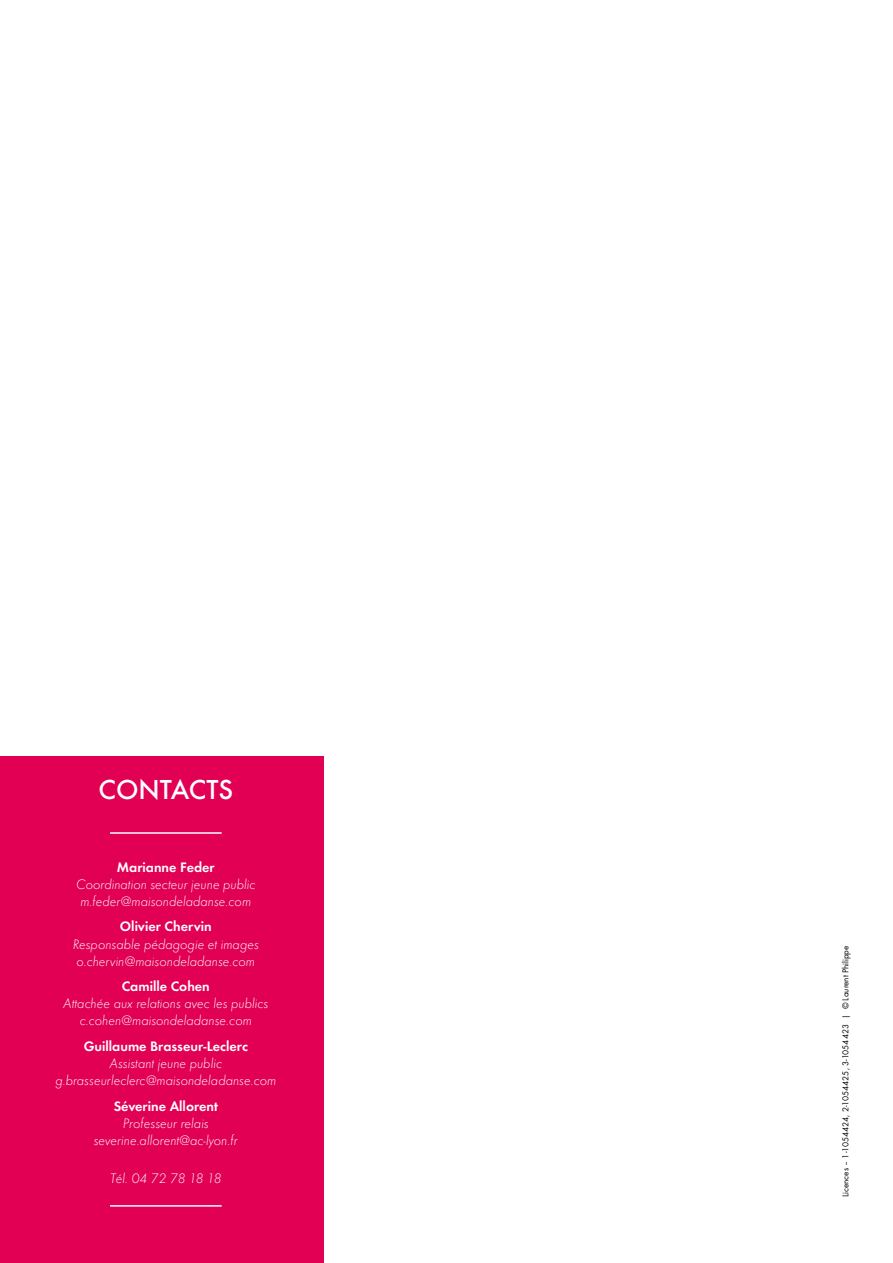
<style>
.page{position:relative;width:893px;height:1263px;background:#fff}
.page>*{position:absolute;margin:0;border:0;box-sizing:border-box;transform-origin:0 0}
.t1{font:500 28.5px "Futura T";color:#fff}
.t2{font:italic 300 14.25px/17.1px "Futura T";color:#fff;text-align:center}
.t3{font:600 14.25px "Futura T";color:#fff}
.t4{font:9px "Futura T";color:#000}
</style>
<div class="page">
<div style="left:0;top:757px;width:323px;height:506px;background:#e20054"></div>
<hr style="left:110px;top:1205px;width:112px;height:1px;background:#fff">
<hr style="left:110px;top:832px;width:112px;height:2px;background:#fff">
<h1 class="t1" style="left:98px;top:773px;width:136px">CONTACTS</h1>
<p class="t3" style="left:117px;top:858px;width:99px">Marianne Feder</p>
<p class="t2" style="left:76px;top:875px;width:181px">Coordination secteur jeune public m.feder@maisondeladanse.com</p>
<p class="t3" style="left:120px;top:918px;width:93px">Olivier Chervin</p>
<p class="t2" style="left:73px;top:935px;width:188px;text-align:left">Responsable pédagogie et images o.chervin@maisondeladanse.com</p>
<p class="t3" style="left:122px;top:978px;width:90px">Camille Cohen</p>
<p class="t2" style="left:63px;top:995px;width:207px">Attachée aux relations avec les publics c.cohen@maisondeladanse.com</p>
<p class="t3" style="left:84px;top:1038px;width:166px">Guillaume Brasseur-Leclerc</p>
<p class="t2" style="left:55px;top:1055px;width:223px">Assistant jeune public g.brasseurleclerc@maisondeladanse.com</p>
<p class="t3" style="left:114px;top:1098px;width:106px">Séverine Allorent</p>
<p class="t2" style="left:94px;top:1115px;width:146px">Professeur relais severine.allorent@ac-lyon.fr</p>
<p class="t2" style="left:110px;top:1170px;width:113px">Tél. 04 72 78 18 18</p>
<p class="t4" style="left:840px;top:1197px;width:253px;rotate:-90deg">Licences – 1-1054424, 2-1054425, 3-1054423 | © Laurent Philippe</p>
</div>
